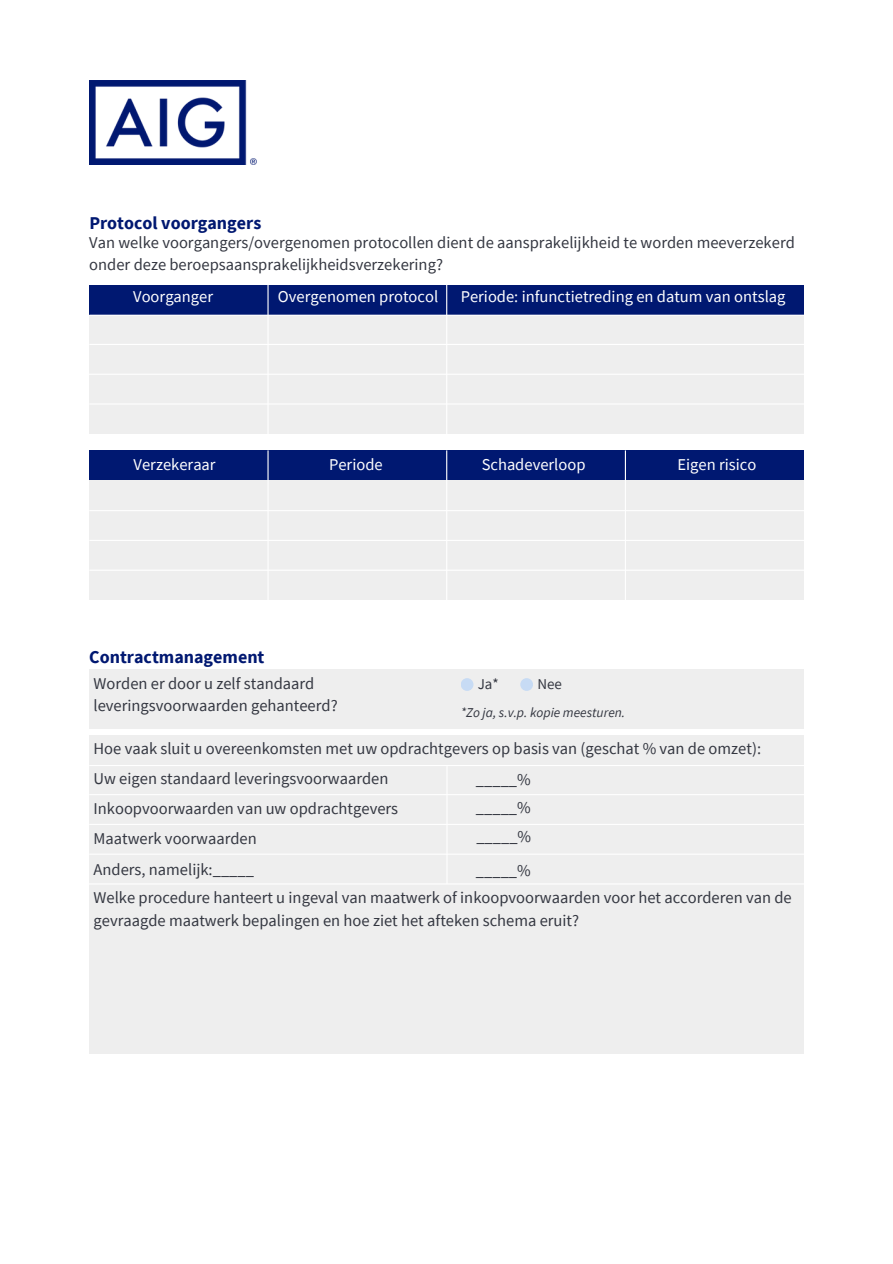
<style>
.page{position:relative;width:893px;height:1264px;background:#fff}
.page>*{position:absolute;margin:0;border:0;box-sizing:border-box;transform-origin:0 0}
.t1{font:700 18px "Source Sans Pro";color:#001871}
.t2{font:16.5px/22.5px "Source Sans Pro";color:#343741}
.t3{font:16.5px "Source Sans Pro";color:#fff}
.t4{font:15px "Source Sans Pro";color:#343741}
.t5{font:italic 13.5px "Source Sans Pro";color:#343741}
</style>
<div class="page">
<img style="left:89px;top:80px;width:168px;height:85px">
<div style="left:89px;top:315px;width:715px;height:119px;background:#eee"></div>
<div style="left:89px;top:285px;width:715px;height:30px;background:#001871"></div>
<hr style="left:89px;top:315px;width:719px;height:1px;background:#fff">
<hr style="left:89px;top:344px;width:719px;height:1px;background:#fff">
<hr style="left:85px;top:373px;width:719px;height:2px;background:#fff">
<hr style="left:89px;top:403px;width:719px;height:1px;background:#fff">
<hr style="left:267px;top:276px;width:1px;height:162px;background:#fff">
<hr style="left:446px;top:276px;width:1px;height:162px;background:#fff">
<div style="left:89px;top:481px;width:715px;height:119px;background:#eee"></div>
<div style="left:89px;top:450px;width:715px;height:30px;background:#001871"></div>
<hr style="left:89px;top:510px;width:719px;height:1px;background:#fff">
<hr style="left:89px;top:540px;width:719px;height:1px;background:#fff">
<hr style="left:89px;top:569px;width:719px;height:1px;background:#fff">
<hr style="left:267px;top:450px;width:1px;height:153px;background:#fff">
<hr style="left:446px;top:450px;width:1px;height:153px;background:#fff">
<hr style="left:624px;top:450px;width:2px;height:153px;background:#fff">
<div style="left:89px;top:668px;width:356px;height:60px;background:#eee"></div>
<div style="left:447px;top:668px;width:356px;height:60px;background:#eee"></div>
<div style="left:460px;top:678px;width:13px;height:13px;background:#c7dbf4;border-radius:50%"></div>
<div style="left:520px;top:678px;width:13px;height:13px;background:#c7dbf4;border-radius:50%"></div>
<div style="left:89px;top:735px;width:715px;height:149px;background:#eee"></div>
<hr style="left:446px;top:766px;width:1px;height:133px;background:#fff">
<hr style="left:89px;top:823px;width:715px;height:2px;background:#fff">
<hr style="left:89px;top:794px;width:715px;height:1px;background:#fff">
<hr style="left:89px;top:765px;width:715px;height:1px;background:#fff">
<hr style="left:89px;top:853px;width:715px;height:1px;background:#fff">
<div style="left:89px;top:884px;width:715px;height:169px;background:#eee"></div>
<hr style="left:89px;top:883px;width:715px;height:1px;background:#fff">
<h1 class="t1" style="left:89px;top:211px;width:173px">Protocol voorgangers</h1>
<h2 class="t2" style="left:89px;top:231px;width:707px">Van welke voorgangers/overgenomen protocollen dient de aansprakelijkheid te worden meeverzekerd onder deze beroepsaansprakelijkheidsverzekering?</h2>
<h2 class="t3" style="left:133px;top:286px;width:81px">Voorganger</h2>
<h2 class="t3" style="left:278px;top:286px;width:162px">Overgenomen protocol</h2>
<h2 class="t3" style="left:460px;top:286px;width:326px">Periode: infunctietreding en datum van ontslag</h2>
<h2 class="t3" style="left:134px;top:453px;width:84px">Verzekeraar</h2>
<h2 class="t3" style="left:329px;top:453px;width:55px">Periode</h2>
<h2 class="t3" style="left:481px;top:453px;width:105px">Schadeverloop</h2>
<h2 class="t3" style="left:677px;top:453px;width:80px">Eigen risico</h2>
<h1 class="t1" style="left:89px;top:645px;width:177px">Contractmanagement</h1>
<h2 class="t2" style="left:93px;top:671px;width:246px">Worden er door u zelf standaard leveringsvoorwaarden gehanteerd?</h2>
<p class="t4" style="left:477px;top:674px;width:23px">Ja*</p>
<p class="t4" style="left:537px;top:674px;width:26px">Nee</p>
<p class="t5" style="left:460px;top:703px;width:166px">*Zo ja, s.v.p. kopie meesturen.</p>
<h2 class="t2" style="left:93px;top:737px;width:669px">Hoe vaak sluit u overeenkomsten met uw opdrachtgevers op basis van (geschat % van de omzet):</h2>
<h2 class="t2" style="left:476px;top:768px;width:56px">_____%</h2>
<p class="t2" style="left:476px;top:795px;width:56px">_____%</p>
<h2 class="t2" style="left:93px;top:767px;width:296px">Uw eigen standaard leveringsvoorwaarden</h2>
<p class="t2" style="left:93px;top:796px;width:306px">Inkoopvoorwaarden van uw opdrachtgevers</p>
<h2 class="t2" style="left:93px;top:826px;width:165px">Maatwerk voorwaarden</h2>
<h2 class="t2" style="left:93px;top:858px;width:162px">Anders, namelijk:_____</h2>
<p class="t2" style="left:476px;top:825px;width:56px">_____%</p>
<p class="t2" style="left:476px;top:859px;width:56px">_____%</p>
<h2 class="t2" style="left:93px;top:886px;width:699px">Welke procedure hanteert u ingeval van maatwerk of inkoopvoorwaarden voor het accorderen van de gevraagde maatwerk bepalingen en hoe ziet het afteken schema eruit?</h2>
</div>
